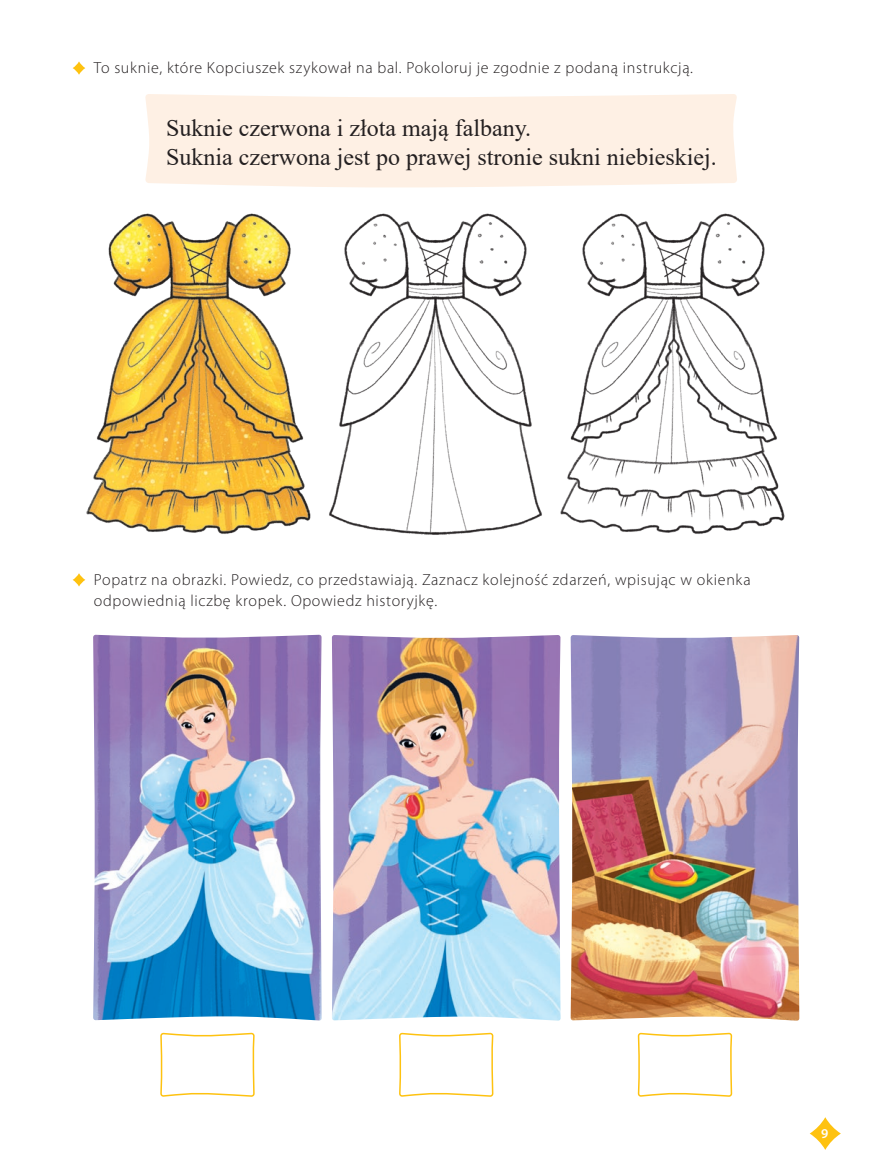
<style>
.page{position:relative;width:872px;height:1170px;background:#fff}
.page>*{position:absolute;margin:0;border:0;box-sizing:border-box;transform-origin:0 0}
._16_czyta_nauczyciel{font:24px "Times New Roman";color:#231f20}
.Polecenie{font:300 16.05px/20.9px "Myriad Pro";letter-spacing:.04em;color:#231f20}
.t1{font:600 13.5px "Myriad Pro";color:#fff}
</style>
<div class="page">
<svg style="left:809px;top:1117px;width:32px;height:32px"></svg>
<div style="left:145px;top:94px;width:592px;height:94px;background:#fef0e4"></div>
<svg style="left:73px;top:61px;width:12px;height:14px"></svg>
<svg style="left:73px;top:573px;width:12px;height:13px"></svg>
<img style="left:86px;top:213px;width:699px;height:322px">
<svg style="left:160px;top:1032px;width:95px;height:65px"></svg>
<img style="left:332px;top:635px;width:228px;height:385px">
<img style="left:93px;top:634px;width:229px;height:386px">
<svg style="left:399px;top:1032px;width:95px;height:65px"></svg>
<svg style="left:637px;top:1032px;width:96px;height:65px"></svg>
<img style="left:570px;top:635px;width:229px;height:385px">
<p class="Polecenie" style="left:94px;top:57px;width:600px">To suknie, które Kopciuszek szykował na bal. Pokoloruj je zgodnie z podaną instrukcją.</p>
<p class="_16_czyta_nauczyciel" style="left:166px;top:111px;width:366px">Suknie czerwona i złota mają falbany.</p>
<p class="_16_czyta_nauczyciel" style="left:166px;top:140px;width:552px">Suknia czerwona jest po prawej stronie sukni niebieskiej.</p>
<p class="Polecenie" style="left:94px;top:569px;width:658px">Popatrz na obrazki. Powiedz, co przedstawiają. Zaznacz kolejność zdarzeń, wpisując w okienka odpowiednią liczbę kropek. Opowiedz historyjkę.</p>
<p class="t1" style="left:821px;top:1124px;width:9px">9</p>
</div>
